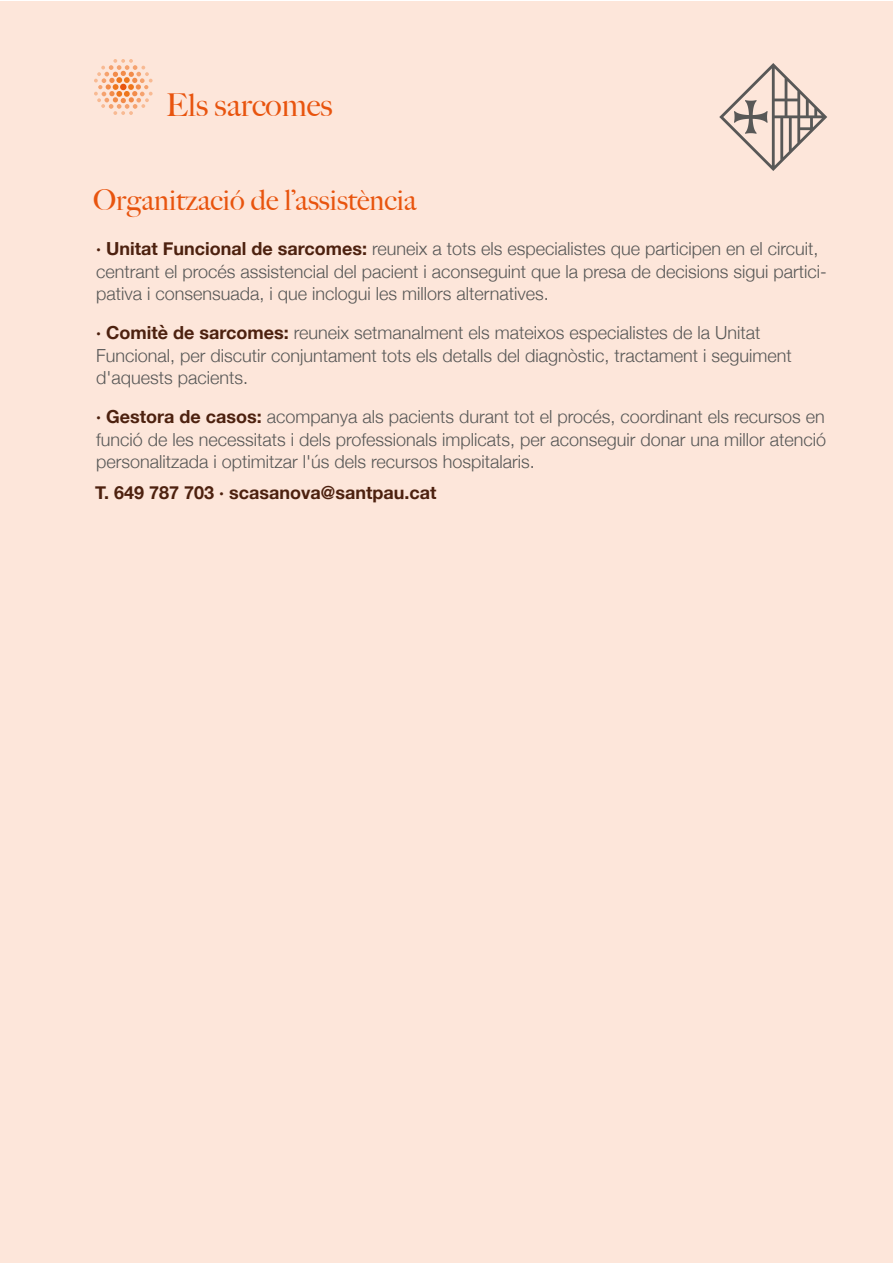
<style>
.page{position:relative;width:893px;height:1263px;background:#fff}
.page>*{position:absolute;margin:0;border:0;box-sizing:border-box;transform-origin:0 0}
.t1{font:500 31.5px "Big Caslon";color:#e8540e}
.t2{font:500 28.5px "Big Caslon";color:#e8540e}
.t3{font:300 18px/22.5px "Helvetica Neue";color:#585857}
.t4{font:700 18px "Helvetica Neue";color:#4d210f}
.s1{font-weight:700;color:#4d210f}
</style>
<div class="page">
<div style="left:0;top:1px;width:893px;height:1262px;background:#fde6da"></div>
<svg style="left:719px;top:63px;width:108px;height:108px"></svg>
<svg style="left:94px;top:59px;width:59px;height:56px"></svg>
<h1 class="t1" style="left:166px;top:79px;width:168px">Els sarcomes</h1>
<h2 class="t2" style="left:93px;top:176px;width:325px">Organització de l’assistència</h2>
<p class="t3" style="left:96px;top:236px;width:732px"><span class="s1">· Unitat Funcional de sarcomes:</span> reuneix a tots els especialistes que participen en el circuit, centrant el procés assistencial del pacient i aconseguint que la presa de decisions sigui partici&shy;pativa i consensuada, i que inclogui les millors alternatives.</p>
<p class="t3" style="left:96px;top:320px;width:697px"><span class="s1">· Comitè de sarcomes:</span> reuneix setmanalment els mateixos especialistes de la Unitat<br>Funcional, per discutir conjuntament tots els detalls del diagnòstic, tractament i seguiment d'aquests pacients.</p>
<p class="t3" style="left:96px;top:404px;width:732px;text-align:justify"><span class="s1">· Gestora de casos:</span> acompanya als pacients durant tot el procés, coordinant els recursos en funció de les necessitats i dels professionals implicats, per aconseguir donar una millor atenció personalitzada i optimitzar l'ús dels recursos hospitalaris.</p>
<p class="t4" style="left:95px;top:478px;width:343px">T. 649 787 703 · scasanova@santpau.cat</p>
</div>
